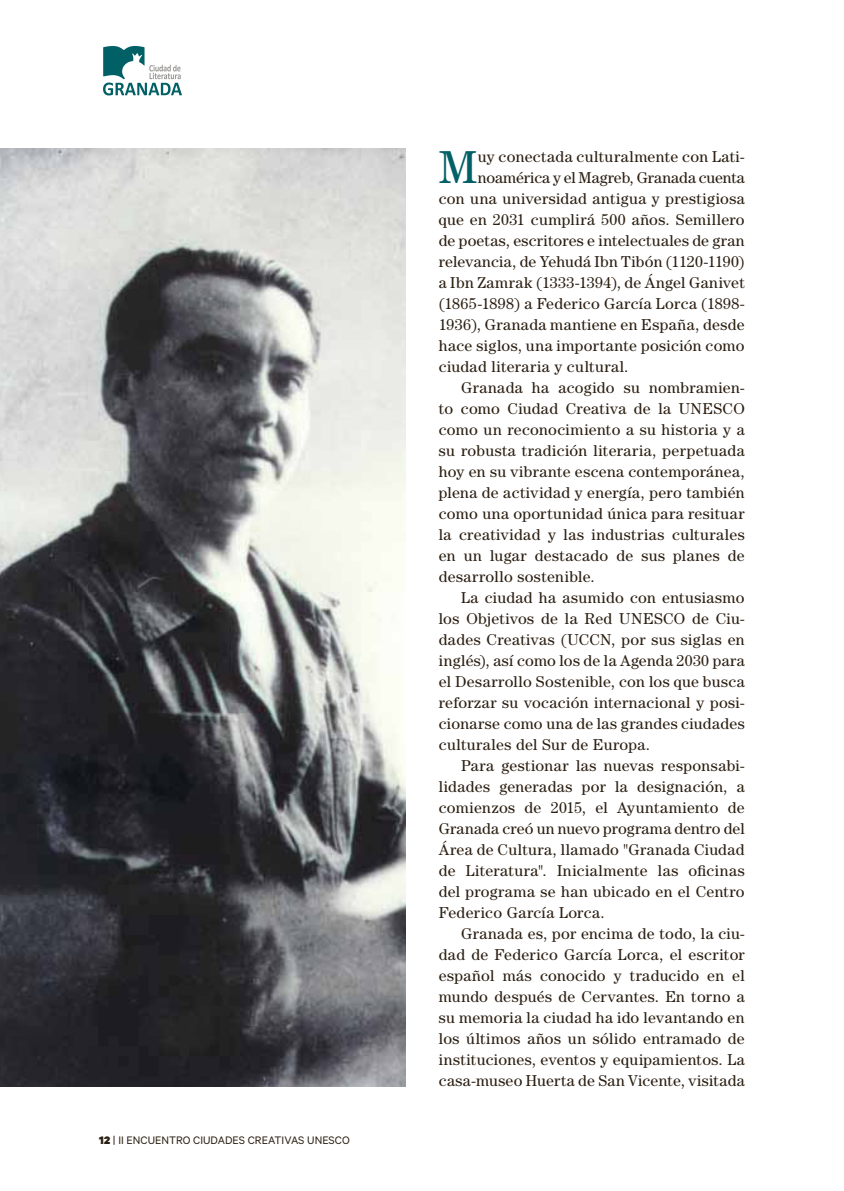
<style>
.page{position:relative;width:844px;height:1191px;background:#fff}
.page>*{position:absolute;margin:0;border:0;box-sizing:border-box;transform-origin:0 0}
.t1{font:46.2px "Century Std";color:#006065}
.t2{font:15.75px "Century Std";letter-spacing:.02em;color:#2b1e11}
.t3{font:15.75px "Century Std";color:#2b1e11}
.t4{font:12.25px "Calibre";color:#2b1e11}
.s1{font-weight:900}
</style>
<div class="page">
<img style="left:0;top:149px;width:405px;height:937px">
<svg style="left:103px;top:46px;width:79px;height:50px"></svg>
<img style="left:149px;top:65px;width:27px;height:6px">
<p class="t4" style="left:99px;top:1132px;width:252px"><span class="s1">12</span> | II ENCUENTRO CIUDADES CREATIVAS UNESCO</p>
<h1 class="t1" style="left:438px;top:140px;width:40px">M</h1>
<p class="t2" style="left:477px;top:151px;width:268px">uy conectada culturalmente con Lati-</p>
<p class="t3" style="left:477px;top:172px;width:268px">noamérica y el Magreb, Granada cuenta</p>
<p class="t2" style="left:438px;top:193px;width:307px">con una universidad antigua y prestigiosa</p>
<p class="t2" style="left:438px;top:214px;width:307px">que en 2031 cumplirá 500 años. Semillero</p>
<p class="t2" style="left:438px;top:235px;width:307px">de poetas, escritores e intelectuales de gran</p>
<p class="t2" style="left:438px;top:256px;width:307px">relevancia, de Yehudá Ibn Tibón (1120-1190)</p>
<p class="t2" style="left:438px;top:277px;width:307px">a Ibn Zamrak (1333-1394), de Ángel Ganivet</p>
<p class="t2" style="left:438px;top:298px;width:307px">(1865-1898) a Federico García Lorca (1898-</p>
<p class="t2" style="left:438px;top:319px;width:307px">1936), Granada mantiene en España, desde</p>
<p class="t2" style="left:438px;top:340px;width:307px">hace siglos, una importante posición como</p>
<p class="t2" style="left:438px;top:361px;width:191px">ciudad literaria y cultural.</p>
<p class="t2" style="left:461px;top:382px;width:285px">Granada ha acogido su nombramien-</p>
<p class="t2" style="left:438px;top:403px;width:307px">to como Ciudad Creativa de la UNESCO</p>
<p class="t2" style="left:438px;top:424px;width:307px">como un reconocimiento a su historia y a</p>
<p class="t2" style="left:438px;top:445px;width:307px">su robusta tradición literaria, perpetuada</p>
<p class="t2" style="left:438px;top:466px;width:307px">hoy en su vibrante escena contemporánea,</p>
<p class="t2" style="left:438px;top:487px;width:307px">plena de actividad y energía, pero también</p>
<p class="t2" style="left:438px;top:508px;width:307px">como una oportunidad única para resituar</p>
<p class="t2" style="left:438px;top:529px;width:307px">la creatividad y las industrias culturales</p>
<p class="t2" style="left:438px;top:550px;width:307px">en un lugar destacado de sus planes de</p>
<p class="t2" style="left:438px;top:571px;width:157px">desarrollo sostenible.</p>
<p class="t2" style="left:461px;top:592px;width:285px">La ciudad ha asumido con entusiasmo</p>
<p class="t2" style="left:438px;top:613px;width:307px">los Objetivos de la Red UNESCO de Ciu-</p>
<p class="t2" style="left:438px;top:634px;width:307px">dades Creativas (UCCN, por sus siglas en</p>
<p class="t2" style="left:438px;top:655px;width:307px">inglés), así como los de la Agenda 2030 para</p>
<p class="t2" style="left:438px;top:676px;width:307px">el Desarrollo Sostenible, con los que busca</p>
<p class="t2" style="left:438px;top:697px;width:307px">reforzar su vocación internacional y posi-</p>
<p class="t2" style="left:438px;top:718px;width:307px">cionarse como una de las grandes ciudades</p>
<p class="t2" style="left:438px;top:739px;width:213px">culturales del Sur de Europa.</p>
<p class="t2" style="left:461px;top:760px;width:285px">Para gestionar las nuevas responsabi-</p>
<p class="t2" style="left:438px;top:781px;width:307px">lidades generadas por la designación, a</p>
<p class="t2" style="left:438px;top:802px;width:307px">comienzos de 2015, el Ayuntamiento de</p>
<p class="t2" style="left:438px;top:823px;width:307px">Granada creó un nuevo programa dentro del</p>
<p class="t2" style="left:438px;top:844px;width:307px">Área de Cultura, llamado "Granada Ciudad</p>
<p class="t2" style="left:438px;top:865px;width:307px">de Literatura". Inicialmente las oficinas</p>
<p class="t2" style="left:438px;top:886px;width:307px">del programa se han ubicado en el Centro</p>
<p class="t2" style="left:438px;top:907px;width:167px">Federico García Lorca.</p>
<p class="t2" style="left:461px;top:928px;width:285px">Granada es, por encima de todo, la ciu-</p>
<p class="t2" style="left:438px;top:949px;width:307px">dad de Federico García Lorca, el escritor</p>
<p class="t2" style="left:438px;top:970px;width:307px">español más conocido y traducido en el</p>
<p class="t2" style="left:438px;top:991px;width:307px">mundo después de Cervantes. En torno a</p>
<p class="t2" style="left:438px;top:1012px;width:307px">su memoria la ciudad ha ido levantando en</p>
<p class="t2" style="left:438px;top:1033px;width:307px">los últimos años un sólido entramado de</p>
<p class="t2" style="left:438px;top:1054px;width:307px">instituciones, eventos y equipamientos. La</p>
<p class="t2" style="left:438px;top:1075px;width:307px">casa-museo Huerta de San Vicente, visitada</p>
</div>
